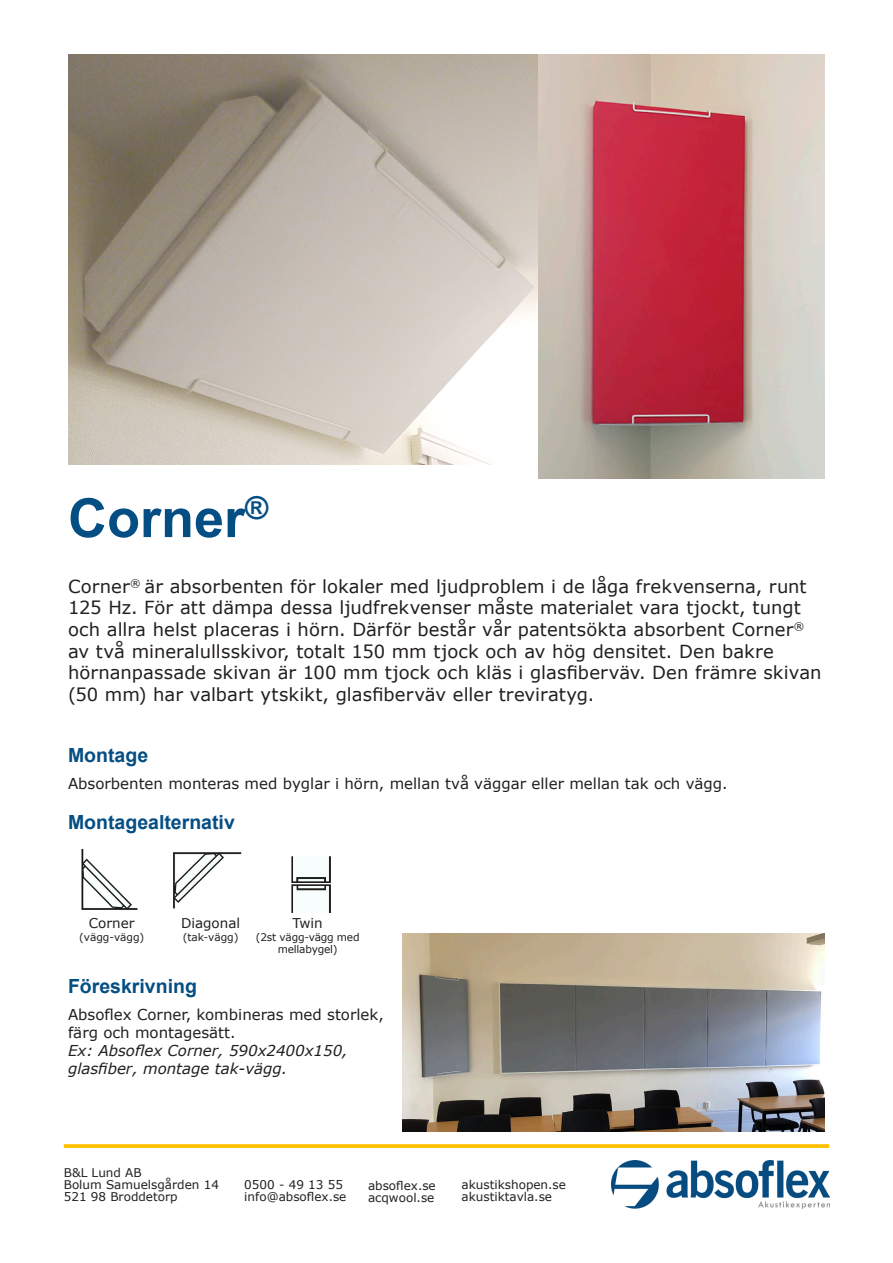
<style>
.page{position:relative;width:893px;height:1263px;background:#fff}
.page>*{position:absolute;margin:0;border:0;box-sizing:border-box;transform-origin:0 0}
.Produktnamn{font:700 54px "Arial";color:#044e84}
.Smårubriker{font:700 19.5px "Arial";color:#044e84}
.Säljtext{font:18px/21.6px "Verdana";letter-spacing:.005em;color:#231f20}
.Faktatext{font:italic 15px/18px "Verdana";color:#231f20}
.Faktatext-2{font:15px "Verdana";color:#231f20}
.Montagealt_text{font:13.5px "Verdana";color:#231f20}
.Diagramtext{font:13.5px "Verdana";color:#231f20}
.t1{font:12px/12px "Verdana";color:#231f20}
.Diagramtext-2{font:10.5px/12.6px "Verdana";letter-spacing:-.02em;color:#231f20;text-align:center}
.Diagramtext-3{font:10.5px "Verdana";color:#231f20}
.Montagealt_text-2{font:10.5px "Verdana";color:#231f20}
.s1{font-style:normal}
</style>
<div class="page">
<svg style="left:64px;top:1144px;width:765px;height:4px;background:#ffc30f"></svg>
<img style="left:611px;top:1161px;width:218px;height:48px">
<img style="left:69px;top:55px;width:470px;height:409px">
<img style="left:81px;top:849px;width:57px;height:61px">
<img style="left:173px;top:852px;width:69px;height:57px">
<img style="left:291px;top:856px;width:40px;height:56px">
<img style="left:539px;top:54px;width:286px;height:424px">
<img style="left:403px;top:933px;width:422px;height:198px">
<p class="Produktnamn" style="left:68px;top:480px;width:202px">Corner<sup>®</sup></p>
<p class="Säljtext" style="left:68px;top:575px;width:755px">Corner<sup>®</sup> är absorbenten för lokaler med ljudproblem i de låga frekvenserna, runt 125 Hz. För att dämpa dessa ljudfrekvenser måste materialet vara tjockt, tungt och allra helst placeras i hörn. Därför består vår patentsökta absorbent Corner<sup>® </sup>av två mineralullsskivor, totalt 150 mm tjock och av hög densitet. Den bakre hörnanpassade skivan är 100 mm tjock och kläs i glasfiberväv. Den främre skivan (50 mm) har valbart ytskikt, glasfiberväv eller treviratyg.</p>
<p class="Smårubriker" style="left:68px;top:742px;width:82px">Montage</p>
<p class="Faktatext-2" style="left:68px;top:773px;width:661px">Absorbenten monteras med byglar i hörn, mellan två väggar eller mellan tak och vägg.</p>
<p class="Smårubriker" style="left:68px;top:809px;width:168px">Montagealternativ</p>
<p class="Montagealt_text" style="left:89px;top:914px;width:47px">Corner</p>
<p class="Diagramtext-3" style="left:79px;top:929px;width:67px">(vägg-vägg)</p>
<p class="Montagealt_text" style="left:181px;top:914px;width:61px">Diagonal</p>
<p class="Montagealt_text-2" style="left:183px;top:929px;width:57px">(tak-vägg)</p>
<p class="Diagramtext" style="left:293px;top:914px;width:32px">Twin</p>
<p class="Diagramtext-2" style="left:256px;top:930px;width:105px">(2st vägg-vägg med mellabygel)</p>
<p class="Smårubriker" style="left:68px;top:972px;width:130px">Föreskrivning</p>
<p class="Faktatext" style="left:68px;top:1005px;width:317px"><span class="s1">Absoflex Corner, kombineras med storlek, färg och montagesätt.<br></span>Ex: Absoflex Corner, 590x2400x150, glasfiber, montage tak-vägg.</p>
<p class="t1" style="left:64px;top:1167px;width:157px">B&amp;L Lund AB<br>Bolum Samuelsgården 14<br>521 98 Broddetorp</p>
<p class="t1" style="left:244px;top:1179px;width:104px">0500 - 49 13 55 info@absoflex.se</p>
<p class="t1" style="left:368px;top:1179px;width:69px">absoflex.se acqwool.se</p>
<p class="t1" style="left:462px;top:1178px;width:106px">akustikshopen.se akustiktavla.se</p>
</div>
